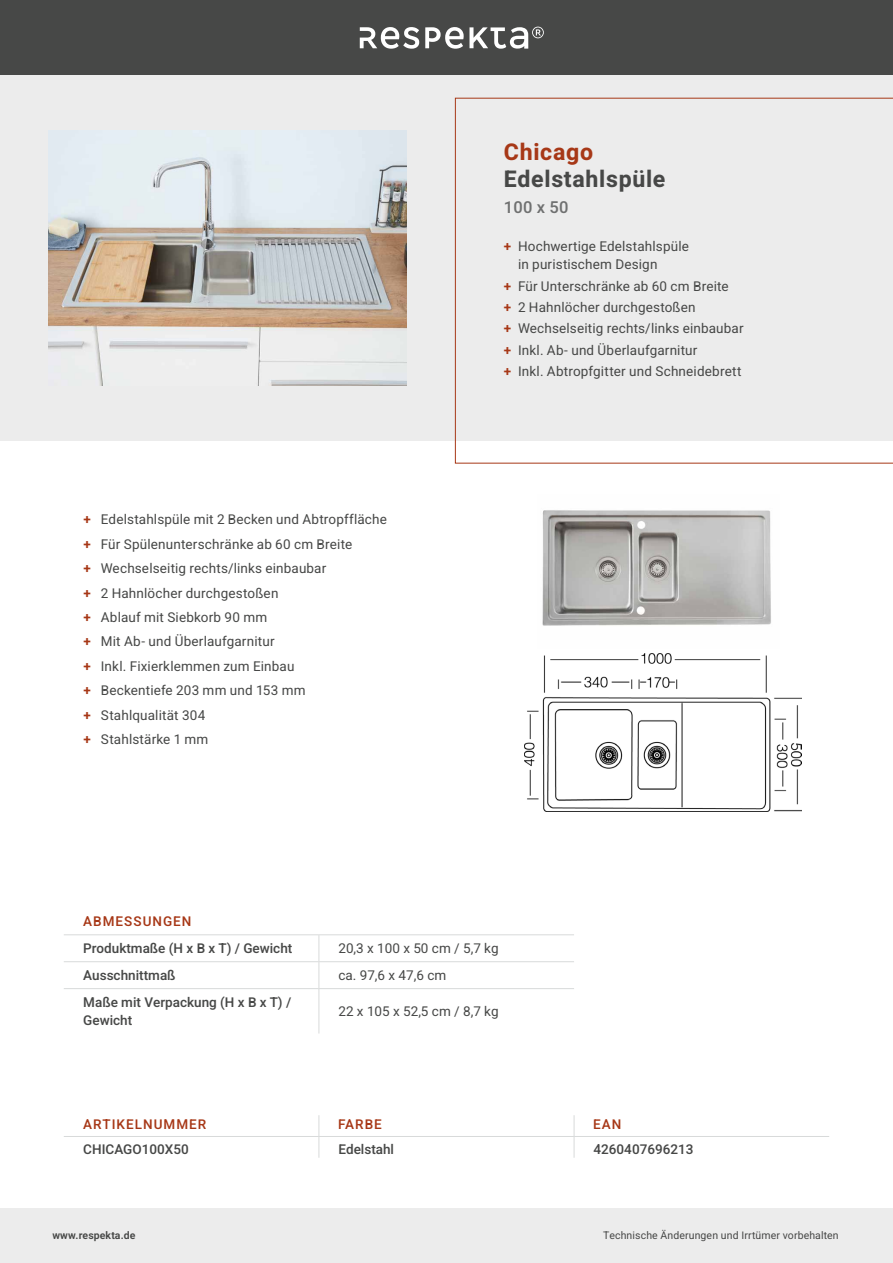
<style>
.page{position:relative;width:893px;height:1263px;background:#fff}
.page>*{position:absolute;margin:0;border:0;box-sizing:border-box;transform-origin:0 0}
.t1{font:700 23.1px "Heebo";letter-spacing:.03em;color:#474847}
.t2{font:700 23.1px "Heebo";letter-spacing:.03em;color:#a73817}
.t3{font:500 16.5px "Heebo";color:#6f7070}
.t4{font:13.5px/24.5px "Heebo";letter-spacing:.015em;color:#474847}
.t5{font:500 13.5px/18px "Heebo";color:#474847}
.t6{font:500 13.5px "Heebo";letter-spacing:.075em;color:#a73817}
.t7{font:10.5px "Heebo";letter-spacing:.01em;color:#474847}
.t8{font:600 10.5px "Heebo";letter-spacing:.01em;color:#474847}
.s1{font-weight:600;color:#a73817}
</style>
<div class="page">
<div style="left:0;top:1208px;width:893px;height:55px;background:#ececec"></div>
<div style="left:0;top:0;width:893px;height:75px;background:#474847"></div>
<svg style="left:360px;top:27px;width:59px;height:22px"></svg>
<svg style="left:425px;top:27px;width:119px;height:22px"></svg>
<div style="left:0;top:75px;width:893px;height:366px;background:#ececec"></div>
<svg style="left:455px;top:98px;width:438px;height:365px"></svg>
<img style="left:49px;top:131px;width:357px;height:255px">
<img style="left:524px;top:654px;width:277px;height:157px">
<img style="left:542px;top:510px;width:229px;height:116px">
<svg style="left:319px;top:1115px;width:1px;height:43px"></svg>
<hr style="left:64px;top:1136px;width:255px;height:1px;background:#d8dada">
<hr style="left:319px;top:1136px;width:255px;height:1px;background:#d8dada">
<hr style="left:574px;top:1136px;width:255px;height:1px;background:#d8dada">
<svg style="left:574px;top:1115px;width:1px;height:43px"></svg>
<hr style="left:319px;top:989px;width:1px;height:44px;background:#d8dada">
<hr style="left:64px;top:934px;width:255px;height:1px;background:#d8dada">
<hr style="left:319px;top:934px;width:255px;height:1px;background:#d8dada">
<hr style="left:64px;top:961px;width:255px;height:1px;background:#d8dada">
<hr style="left:319px;top:961px;width:255px;height:1px;background:#d8dada">
<hr style="left:64px;top:988px;width:255px;height:1px;background:#d8dada">
<hr style="left:319px;top:988px;width:255px;height:1px;background:#d8dada">
<svg style="left:319px;top:935px;width:1px;height:53px"></svg>
<p class="t4" style="left:83px;top:507px;width:305px"><span class="s1">+</span> Edelstahlspüle mit 2 Becken und Abtropffläche <span class="s1">+</span> Für Spülenunterschränke ab 60 cm Breite<br><span class="s1">+</span> Wechselseitig rechts/links einbaubar<br><span class="s1">+</span> 2 Hahnlöcher durchgestoßen<br><span class="s1">+</span> Ablauf mit Siebkorb 90 mm<br><span class="s1">+</span> Mit Ab- und Überlaufgarnitur<br><span class="s1">+</span> Inkl. Fixierklemmen zum Einbau<br><span class="s1">+</span> Beckentiefe 203 mm und 153 mm<br><span class="s1">+</span> Stahlqualität 304<br><span class="s1">+</span> Stahlstärke 1 mm</p>
<h1 class="t2" style="left:504px;top:136px;width:91px">Chicago</h1>
<h1 class="t1" style="left:504px;top:162px;width:163px">Edelstahlspüle</h1>
<p class="t3" style="left:504px;top:196px;width:66px">100 x 50</p>
<p class="t4" style="left:518px;top:237px;width:172px;line-height:18px;text-indent:-14px"><span class="s1">+</span> Hochwertige Edelstahlspüle in puristischem Design</p>
<p class="t4" style="left:504px;top:275px;width:241px;line-height:21.5px"><span class="s1">+</span> Für Unterschränke ab 60 cm Breite<br><span class="s1">+</span> 2 Hahnlöcher durchgestoßen<br><span class="s1">+</span> Wechselseitig rechts/links einbaubar <span class="s1">+</span> Inkl. Ab- und Überlaufgarnitur<br><span class="s1">+</span> Inkl. Abtropfgitter und Schneidebrett</p>
<p class="t6" style="left:83px;top:912px;width:110px">ABMESSUNGEN</p>
<p class="t5" style="left:83px;top:939px;width:211px">Produktmaße (H x B x T) / Gewicht</p>
<p class="t4" style="left:338px;top:936px;width:162px">20,3 x 100 x 50 cm / 5,7 kg</p>
<p class="t5" style="left:83px;top:966px;width:94px">Ausschnittmaß</p>
<p class="t4" style="left:338px;top:963px;width:109px">ca. 97,6 x 47,6 cm</p>
<p class="t5" style="left:83px;top:993px;width:210px">Maße mit Verpackung (H x B x T) /<br>Gewicht</p>
<p class="t4" style="left:338px;top:999px;width:162px">22 x 105 x 52,5 cm / 8,7 kg</p>
<p class="t6" style="left:83px;top:1115px;width:125px">ARTIKELNUMMER</p>
<p class="t6" style="left:338px;top:1115px;width:45px">FARBE</p>
<p class="t6" style="left:593px;top:1115px;width:30px">EAN</p>
<p class="t5" style="left:83px;top:1140px;width:107px">CHICAGO100X50</p>
<p class="t5" style="left:338px;top:1140px;width:57px">Edelstahl</p>
<p class="t5" style="left:594px;top:1140px;width:101px">4260407696213</p>
<p class="t8" style="left:52px;top:1228px;width:85px">www.respekta.de</p>
<p class="t7" style="left:603px;top:1228px;width:237px">Technische Änderungen und Irrtümer vorbehalten</p>
</div>
